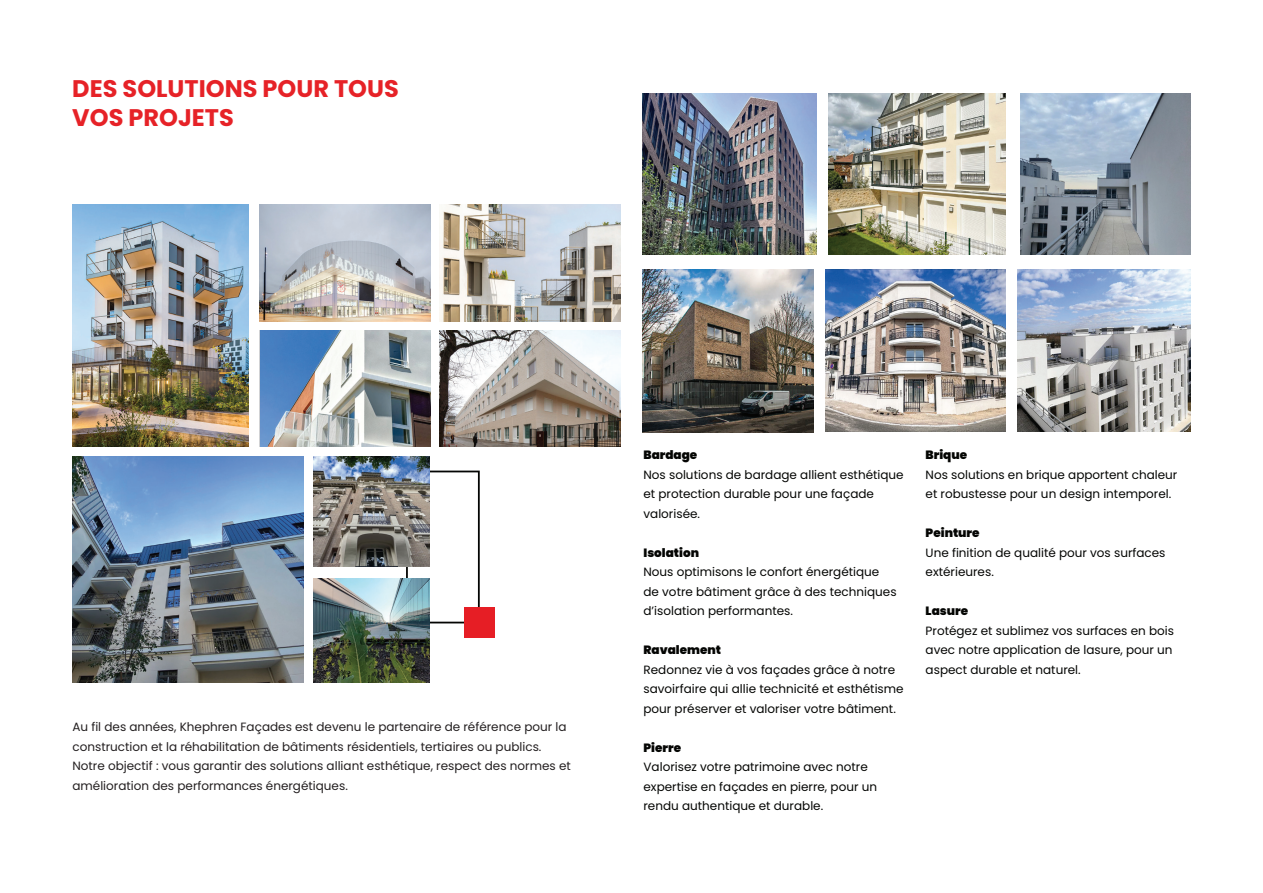
<style>
.page{position:relative;width:1263px;height:893px;background:#fff}
.page>*{position:absolute;margin:0;border:0;box-sizing:border-box;transform-origin:0 0}
.t1{font:700 24px/28.8px "Poppins";color:#e62227}
.t2{font:12px/19.5px "Poppins";color:#040503}
.t3{font:12px/19.5px "Poppins";color:#231f20}
.t4{font:900 12px "Poppins";color:#040503}
</style>
<div class="page">
<div style="left:406px;top:471px;width:74px;height:152px;border:2px solid #040503"></div>
<div style="left:464px;top:607px;width:31px;height:31px;background:#e61e25"></div>
<img style="left:72px;top:456px;width:231px;height:226px">
<img style="left:73px;top:205px;width:176px;height:241px">
<img style="left:314px;top:456px;width:115px;height:110px">
<img style="left:314px;top:578px;width:115px;height:104px">
<img style="left:828px;top:93px;width:178px;height:162px">
<img style="left:1021px;top:93px;width:170px;height:162px">
<img style="left:642px;top:93px;width:174px;height:162px">
<img style="left:259px;top:204px;width:172px;height:117px">
<img style="left:439px;top:204px;width:182px;height:117px">
<img style="left:260px;top:330px;width:171px;height:116px">
<img style="left:439px;top:330px;width:182px;height:116px">
<img style="left:825px;top:270px;width:181px;height:161px">
<img style="left:1018px;top:270px;width:173px;height:161px">
<img style="left:642px;top:270px;width:171px;height:162px">
<h1 class="t1" style="left:72px;top:75px;width:328px">DES SOLUTIONS POUR TOUS<br>VOS PROJETS</h1>
<p class="t3" style="left:72px;top:717px;width:500px">Au fil des années, Khephren Façades est devenu le partenaire de référence pour la construction et la réhabilitation de bâtiments résidentiels, tertiaires ou publics.<br>Notre objectif : vous garantir des solutions alliant esthétique, respect des normes et amélioration des performances énergétiques.</p>
<p class="t4" style="left:643px;top:448px;width:55px">Bardage</p>
<p class="t2" style="left:643px;top:465px;width:262px">Nos solutions de bardage allient esthétique et protection durable pour une façade valorisée.</p>
<p class="t4" style="left:643px;top:545px;width:57px">Isolation</p>
<p class="t2" style="left:643px;top:562px;width:255px">Nous optimisons le confort énergétique de votre bâtiment grâce à des techniques d’isolation performantes.</p>
<p class="t4" style="left:643px;top:643px;width:79px">Ravalement</p>
<p class="t2" style="left:643px;top:660px;width:262px">Redonnez vie à vos façades grâce à notre savoirfaire qui allie technicité et esthétisme pour préserver et valoriser votre bâtiment.</p>
<p class="t4" style="left:643px;top:740px;width:39px">Pierre</p>
<p class="t2" style="left:643px;top:757px;width:235px">Valorisez votre patrimoine avec notre expertise en façades en pierre, pour un rendu authentique et durable.</p>
<p class="t4" style="left:926px;top:448px;width:43px">Brique</p>
<p class="t2" style="left:926px;top:465px;width:253px">Nos solutions en brique apportent chaleur et robustesse pour un design intemporel.</p>
<p class="t4" style="left:926px;top:526px;width:55px">Peinture</p>
<p class="t2" style="left:926px;top:543px;width:241px">Une finition de qualité pour vos surfaces extérieures.</p>
<p class="t4" style="left:926px;top:604px;width:44px">Lasure</p>
<p class="t2" style="left:926px;top:621px;width:250px">Protégez et sublimez vos surfaces en bois avec notre application de lasure, pour un aspect durable et naturel.</p>
</div>
